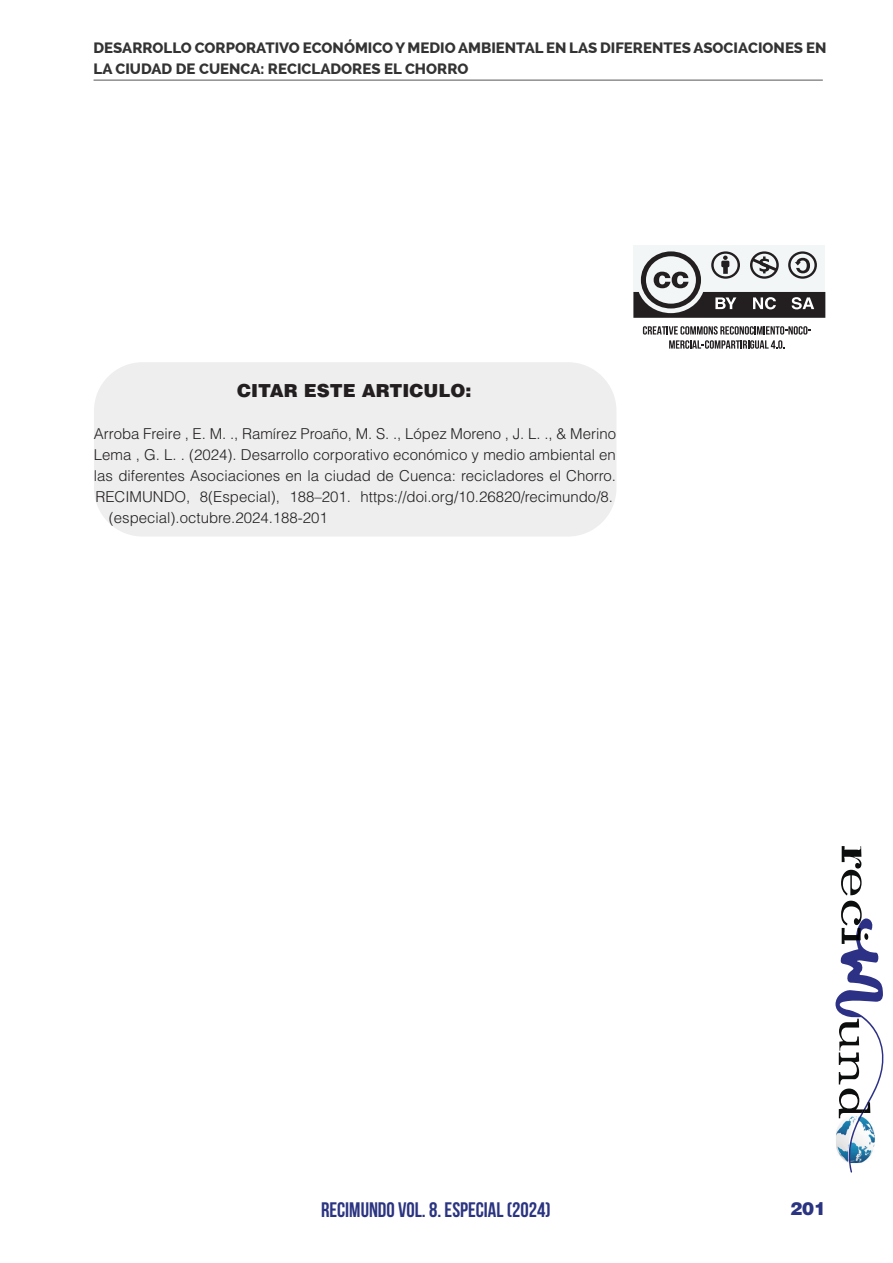
<style>
.page{position:relative;width:893px;height:1263px;background:#fff}
.page>*{position:absolute;margin:0;border:0;box-sizing:border-box;transform-origin:0 0}
.t1{font:700 21px "Bebas Neue";color:#2b3481}
.t2{font:900 18px "Helvetica LT Std";color:#231f20}
.t3{font:900 18px "Helvetica LT Std";color:#2b3481}
.t4{font:300 15px "Helvetica LT Std";color:#231f20}
.t5{font:800 15px/21px "Raleway";color:#333}
</style>
<div class="page">
<hr style="left:94px;top:80px;width:729px;height:1px;background:#545557">
<svg style="left:841px;top:846px;width:20px;height:49px"></svg>
<svg style="left:835px;top:901px;width:49px;height:272px"></svg>
<svg style="left:643px;top:326px;width:168px;height:23px"></svg>
<div style="left:633px;top:245px;width:192px;height:73px;background:#f3f6f7"></div>
<svg style="left:633px;top:251px;width:192px;height:67px"></svg>
<div style="left:94px;top:362px;width:522px;height:174px;background:#edeeed;border-radius:49px"></div>
<p class="t5" style="left:94px;top:37px;width:734px">DESARROLLO CORPORATIVO ECONÓMICO Y MEDIO AMBIENTAL EN LAS DIFERENTES ASOCIACIONES EN<br>LA CIUDAD DE CUENCA: RECICLADORES EL CHORRO</p>
<p class="t2" style="left:237px;top:378px;width:236px">CITAR ESTE ARTICULO:</p>
<p class="t4" style="left:94px;top:425px;width:523px">Arroba Freire , E. M. ., Ramírez Proaño, M. S. ., López Moreno , J. L. ., &amp; Merino</p>
<p class="t4" style="left:94px;top:446px;width:523px">Lema , G. L. . (2024). Desarrollo corporativo económico y medio ambiental en</p>
<p class="t4" style="left:94px;top:467px;width:524px">las diferentes Asociaciones en la ciudad de Cuenca: recicladores el Chorro.</p>
<p class="t4" style="left:95px;top:488px;width:519px">RECIMUNDO, 8(Especial), 188–201. https://doi.org/10.26820/recimundo/8.</p>
<p class="t4" style="left:109px;top:509px;width:220px">(especial).octubre.2024.188-201</p>
<h1 class="t1" style="left:321px;top:1198px;width:231px">RECIMUNDO VOL. 8. ESPECIAL (2024)</h1>
<p class="t3" style="left:790px;top:1197px;width:38px">201</p>
</div>
